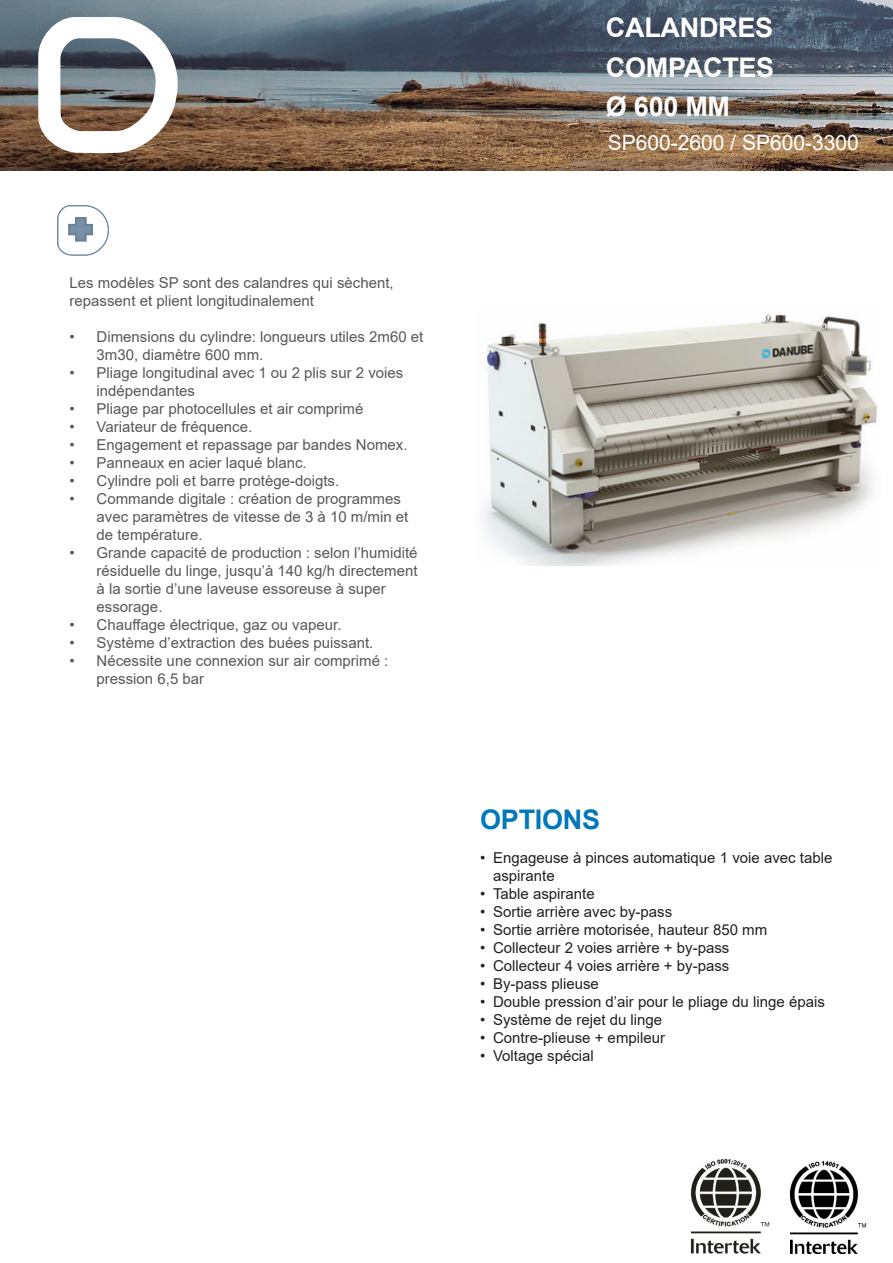
<style>
.page{position:relative;width:893px;height:1263px;background:#fff}
.page>*{position:absolute;margin:0;border:0;box-sizing:border-box;transform-origin:0 0}
.t1{font:700 27px/39.9px "Arial";letter-spacing:-.01em;color:#fff}
.t2{font:700 27px "Arial";letter-spacing:-.01em;color:#0078b9}
.t3{font:21px "Arial";color:#fff}
.t4{font:15px/18px "Arial";color:#57585a}
.t5{font:15px/18px "Arial";color:#231f20}
</style>
<div class="page">
<img style="left:0;top:0;width:893px;height:170px">
<svg style="left:31px;top:10px;width:160px;height:150px"></svg>
<img style="left:791px;top:1161px;width:76px;height:92px">
<img style="left:690px;top:1158px;width:80px;height:96px">
<img style="left:483px;top:314px;width:394px;height:252px">
<img style="left:58px;top:205px;width:51px;height:51px">
<p class="t4" style="left:70px;top:273px;width:326px">Les modèles SP sont des calandres qui sèchent, repassent et plient longitudinalement</p>
<p class="t4" style="left:97px;top:327px;width:328px;text-indent:-27px">• Dimensions du cylindre: longueurs utiles 2m60 et<br>3m30, diamètre 600 mm.</p>
<p class="t4" style="left:97px;top:363px;width:308px;text-indent:-27px">• Pliage longitudinal avec 1 ou 2 plis sur 2 voies indépendantes</p>
<p class="t4" style="left:70px;top:399px;width:295px">• Pliage par photocellules et air comprimé</p>
<p class="t4" style="left:70px;top:417px;width:184px">• Variateur de fréquence.</p>
<p class="t4" style="left:70px;top:435px;width:339px">• Engagement et repassage par bandes Nomex.</p>
<p class="t4" style="left:70px;top:453px;width:239px">• Panneaux en acier laqué blanc.</p>
<p class="t4" style="left:70px;top:471px;width:271px">• Cylindre poli et barre protège-doigts.</p>
<p class="t4" style="left:97px;top:489px;width:313px;text-indent:-27px">• Commande digitale : création de programmes avec paramètres de vitesse de 3 à 10 m/min et de température.</p>
<p class="t4" style="left:97px;top:543px;width:322px;text-indent:-27px">• Grande capacité de production : selon l’humidité résiduelle du linge, jusqu’à 140 kg/h directement à la sortie d’une laveuse essoreuse à super essorage.</p>
<p class="t4" style="left:70px;top:615px;width:273px">• Chauffage électrique, gaz ou vapeur.</p>
<p class="t4" style="left:70px;top:633px;width:305px">• Système d’extraction des buées puissant.</p>
<p class="t4" style="left:97px;top:651px;width:293px;text-indent:-27px">• Nécessite une connexion sur air comprimé : pression 6,5 bar</p>
<p class="t1" style="left:606px;top:8px;width:170px">CALANDRES<br>COMPACTES</p>
<p class="t1" style="left:606px;top:87px;width:126px">Ø 600 MM</p>
<p class="t3" style="left:608px;top:128px;width:252px">SP600-2600 / SP600-3300</p>
<p class="t2" style="left:480px;top:800px;width:121px">OPTIONS</p>
<p class="t5" style="left:493px;top:848px;width:341px;text-indent:-13px">• Engageuse à pinces automatique 1 voie avec table aspirante</p>
<p class="t5" style="left:480px;top:884px;width:116px">• Table aspirante</p>
<p class="t5" style="left:480px;top:902px;width:193px">• Sortie arrière avec by-pass</p>
<p class="t5" style="left:480px;top:920px;width:289px">• Sortie arrière motorisée, hauteur 850 mm</p>
<p class="t5" style="left:480px;top:938px;width:251px">• Collecteur 2 voies arrière + by-pass</p>
<p class="t5" style="left:480px;top:956px;width:251px">• Collecteur 4 voies arrière + by-pass</p>
<p class="t5" style="left:480px;top:974px;width:120px">• By-pass plieuse</p>
<p class="t5" style="left:480px;top:992px;width:346px">• Double pression d’air pour le pliage du linge épais</p>
<p class="t5" style="left:480px;top:1010px;width:184px">• Système de rejet du linge</p>
<p class="t5" style="left:480px;top:1028px;width:186px">• Contre-plieuse + empileur</p>
<p class="t5" style="left:480px;top:1046px;width:115px">• Voltage spécial</p>
</div>
